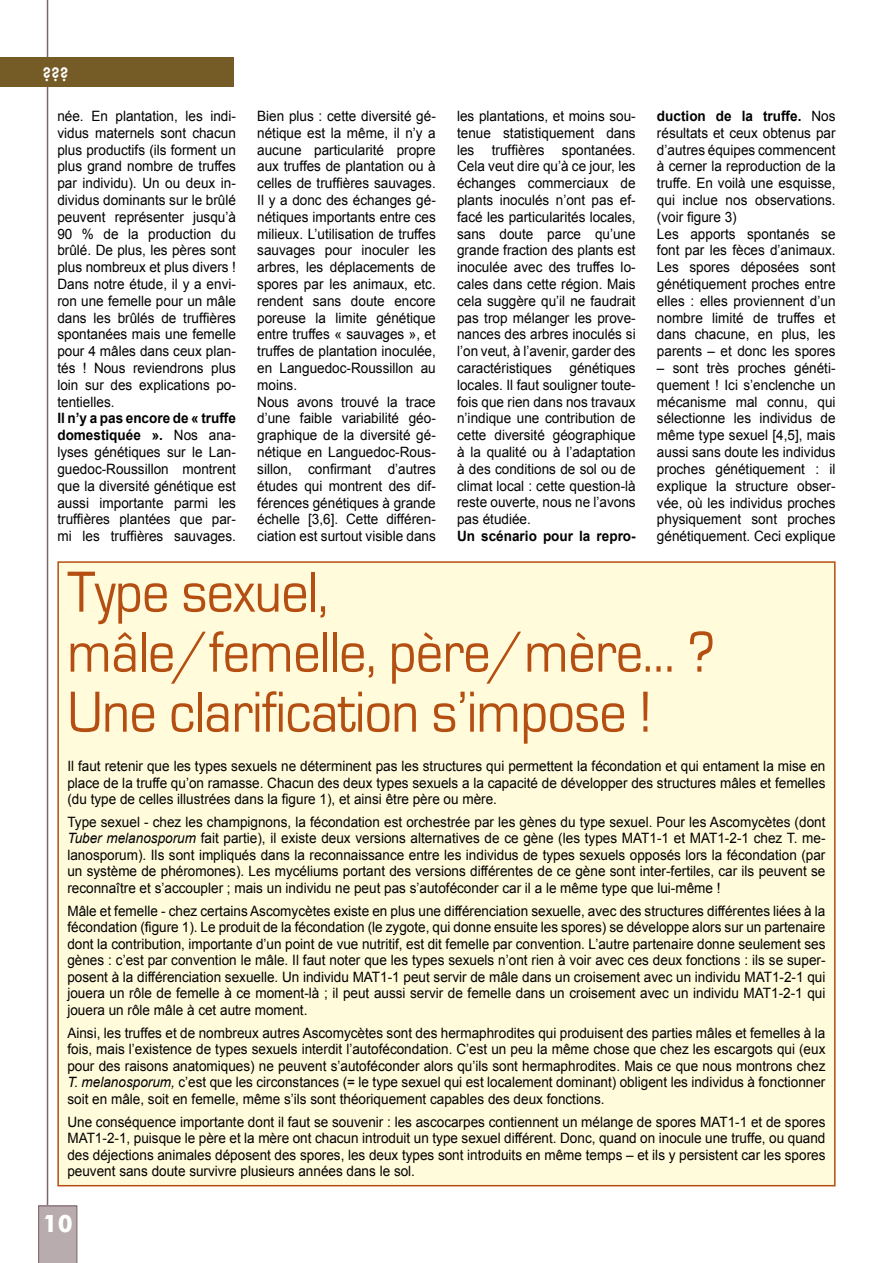
<style>
.page{position:relative;width:893px;height:1263px;background:#fff}
.page>*{position:absolute;margin:0;border:0;box-sizing:border-box;transform-origin:0 0}
.t1{font:60px/60px "Eurostile";letter-spacing:-.01em;color:#b44e11;scale:.9 1}
.t2{font:700 24px "Futura BT";color:#fff}
.t3{font:500 18px "Futura";color:#fff}
.t4{font:14.25px/16.8px "Arial";color:#000;text-align:justify;scale:.95 1}
.t5{font:700 14.25px "Arial";color:#000;scale:.95 1}
.s1{font-weight:700}
.s2{font-style:italic}
</style>
<div class="page">
<hr style="left:47px;top:0;width:1px;height:1205px;background:#7c656c">
<div style="left:0;top:57px;width:234px;height:30px;background:#755b26"></div>
<svg style="left:38px;top:1205px;width:39px;height:58px;background:#b5a7aa"></svg>
<div style="left:58px;top:562px;width:777px;height:624px;background:#fffbdb"></div>
<p class="t3" style="left:43px;top:62px;width:28px">???</p>
<p class="t4" style="left:657px;top:108px;width:189px;text-align:left"><span class="s1">duction de la truffe.</span> Nos résultats et ceux obtenus par d’autres équipes commencent à cerner la reproduction de la truffe. En voilà une esquisse, qui inclue nos observations. (voir figure 3)<br>Les apports spontanés se font par les fèces d’animaux.<br>Les spores déposées sont génétiquement proches entre elles : elles proviennent d’un nombre limité de truffes et dans chacune, en plus, les parents – et donc les spores</p>
<p class="t4" style="left:657px;top:360px;width:189px">– sont très proches généti&shy;quement ! Ici s’enclenche un mécanisme mal connu, qui sélectionne les individus de même type sexuel [4,5], mais aussi sans doute les individus proches génétiquement : il explique la structure obser&shy;vée, où les individus proches physiquement sont proches génétiquement. Ceci explique</p>
<h1 class="t1" style="left:67px;top:564px;width:721px">Type sexuel,<br>mâle/femelle, père/mère… ?<br>Une clarification s’impose !</h1>
<p class="t4" style="left:67px;top:758px;width:799px">Il faut retenir que les types sexuels ne déterminent pas les structures qui permettent la fécondation et qui entament la mise en place de la truffe qu’on ramasse. Chacun des deux types sexuels a la capacité de développer des structures mâles et femelles (du type de celles illustrées dans la figure 1), et ainsi être père ou mère.</p>
<p class="t4" style="left:67px;top:814px;width:800px">Type sexuel - chez les champignons, la fécondation est orchestrée par les gènes du type sexuel. Pour les Ascomycètes (dont <span class="s2">Tuber melanosporum</span> fait partie), il existe deux versions alternatives de ce gène (les types MAT1-1 et MAT1-2-1 chez T. me&shy;lanosporum). Ils sont impliqués dans la reconnaissance entre les individus de types sexuels opposés lors la fécondation (par un système de phéromones). Les mycéliums portant des versions différentes de ce gène sont inter-fertiles, car ils peuvent se reconnaître et s’accoupler ; mais un individu ne peut pas s’autoféconder car il a le même type que lui-même !</p>
<p class="t4" style="left:67px;top:903px;width:800px">Mâle et femelle - chez certains Ascomycètes existe en plus une différenciation sexuelle, avec des structures différentes liées à la fécondation (figure 1). Le produit de la fécondation (le zygote, qui donne ensuite les spores) se développe alors sur un partenaire dont la contribution, importante d’un point de vue nutritif, est dit femelle par convention. L’autre partenaire donne seulement ses gènes : c’est par convention le mâle. Il faut noter que les types sexuels n’ont rien à voir avec ces deux fonctions : ils se super&shy;posent à la différenciation sexuelle. Un individu MAT1-1 peut servir de mâle dans un croisement avec un individu MAT1-2-1 qui jouera un rôle de femelle à ce moment-là ; il peut aussi servir de femelle dans un croisement avec un individu MAT1-2-1 qui jouera un rôle mâle à cet autre moment.</p>
<p class="t4" style="left:67px;top:1024px;width:799px">Ainsi, les truffes et de nombreux autres Ascomycètes sont des hermaphrodites qui produisent des parties mâles et femelles à la fois, mais l’existence de types sexuels interdit l’autofécondation. C’est un peu la même chose que chez les escargots qui (eux pour des raisons anatomiques) ne peuvent s’autoféconder alors qu’ils sont hermaphrodites. Mais ce que nous montrons chez <span class="s2">T. melanosporum,</span> c’est que les circonstances (= le type sexuel qui est localement dominant) obligent les individus à fonctionner soit en mâle, soit en femelle, même s’ils sont théoriquement capables des deux fonctions.</p>
<p class="t4" style="left:67px;top:1113px;width:799px">Une conséquence importante dont il faut se souvenir : les ascocarpes contiennent un mélange de spores MAT1-1 et de spores MAT1-2-1, puisque le père et la mère ont chacun introduit un type sexuel différent. Donc, quand on inocule une truffe, ou quand des déjections animales déposent des spores, les deux types sont introduits en même temps – et ils y persistent car les spores peuvent sans doute survivre plusieurs années dans le sol.</p>
<p class="t4" style="left:57px;top:108px;width:189px">née. En plantation, les indi&shy;vidus maternels sont chacun plus productifs (ils forment un plus grand nombre de truffes par individu). Un ou deux in&shy;dividus dominants sur le brûlé peuvent représenter jusqu’à 90 % de la production du brûlé. De plus, les pères sont plus nombreux et plus divers !<br>Dans notre étude, il y a envi&shy;ron une femelle pour un mâle dans les brûlés de truffières spontanées mais une femelle pour 4 mâles dans ceux plan&shy;tés ! Nous reviendrons plus loin sur des explications po&shy;tentielles.</p>
<p class="t4" style="left:57px;top:410px;width:189px"><span class="s1">Il n’y a pas encore de « truffe domestiquée ».</span> Nos ana&shy;lyses génétiques sur le Lan&shy;guedoc-Roussillon montrent que la diversité génétique est aussi importante parmi les truffières plantées que par&shy;mi les truffières sauvages.</p>
<p class="t4" style="left:257px;top:108px;width:189px;text-align:left">Bien plus : cette diversité gé&shy;nétique est la même, il n’y a aucune particularité propre aux truffes de plantation ou à celles de truffières sauvages.<br>Il y a donc des échanges gé&shy;nétiques importants entre ces milieux. L’utilisation de truffes sauvages pour inoculer les arbres, les déplacements de spores par les animaux, etc. rendent sans doute encore poreuse la limite génétique entre truffes « sauvages », et truffes de plantation inoculée, en Languedoc-Roussillon au moins.<br>Nous avons trouvé la trace d’une faible variabilité géo&shy;graphique de la diversité gé&shy;nétique en Languedoc-Rous&shy;sillon, confirmant d’autres études qui montrent des dif&shy;férences génétiques à grande échelle [3,6]. Cette différen&shy;ciation est surtout visible dans</p>
<p class="t4" style="left:457px;top:108px;width:189px">les plantations, et moins sou&shy;tenue statistiquement dans les truffières spontanées.<br>Cela veut dire qu’à ce jour, les échanges commerciaux de plants inoculés n’ont pas ef&shy;facé les particularités locales, sans doute parce qu’une grande fraction des plants est inoculée avec des truffes lo&shy;cales dans cette région. Mais cela suggère qu’il ne faudrait pas trop mélanger les prove&shy;nances des arbres inoculés si l’on veut, à l’avenir, garder des caractéristiques génétiques locales. Il faut souligner toute&shy;fois que rien dans nos travaux n’indique une contribution de cette diversité géographique à la qualité ou à l’adaptation à des conditions de sol ou de climat local : cette question-là reste ouverte, nous ne l’avons pas étudiée.</p>
<p class="t5" style="left:457px;top:528px;width:189px">Un scénario pour la repro-</p>
<h2 class="t2" style="left:43px;top:1209px;width:31px">10</h2>
</div>
